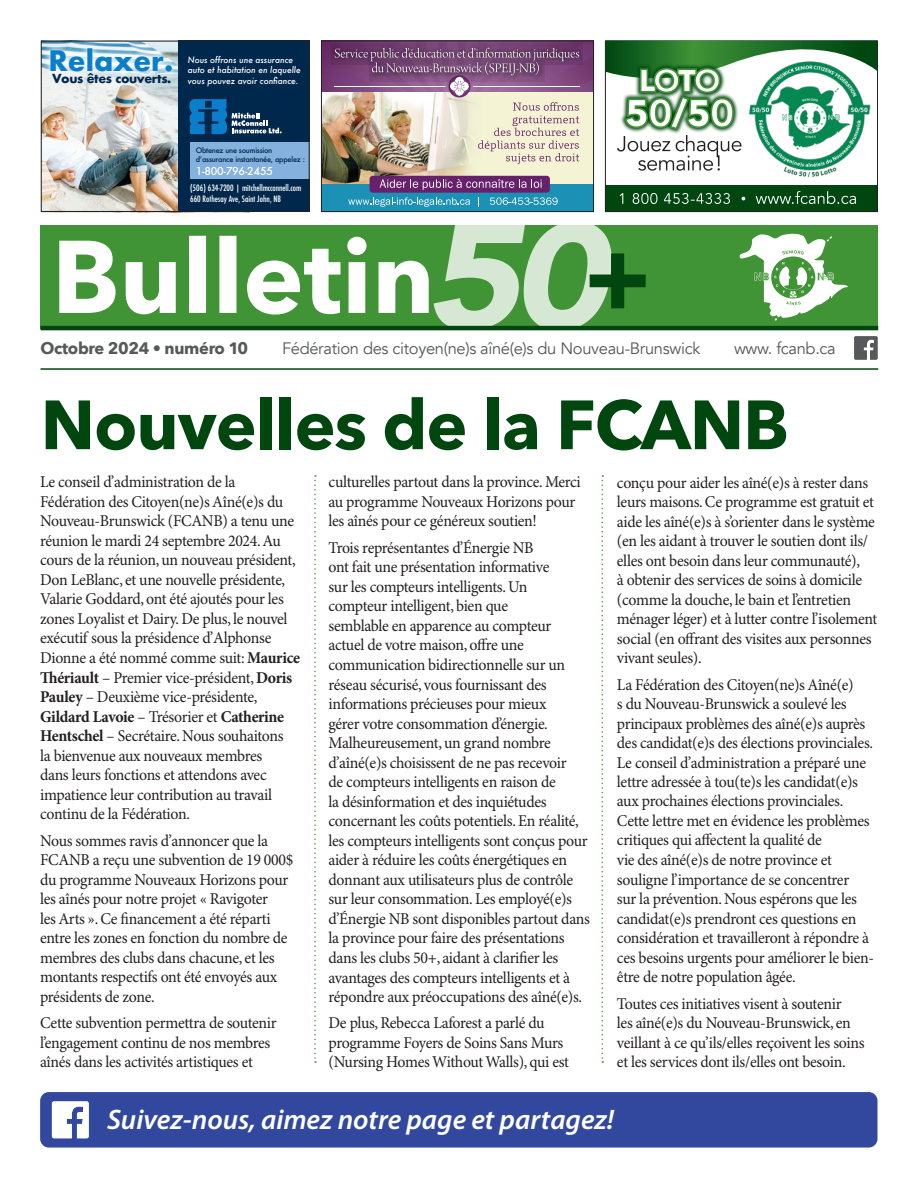
<style>
.page{position:relative;width:918px;height:1188px;background:#fff}
.page>*{position:absolute;margin:0;border:0;box-sizing:border-box;transform-origin:0 0}
.t1{font:700 68.85px "Avenir Next";letter-spacing:-.015em;color:#00460f}
.t2{font:italic 600 28.35px "Myriad Pro";color:#fff}
.t3{font:700 27.45px "Futura";color:#0a7eca}
.t4{font:16.5px/19.5px "Minion Pro";letter-spacing:-.02em;color:#231f20;scale:.96 1}
.t5{font:16.5px "Avenir";letter-spacing:-.02em;color:#57585a}
.t6{font:700 16.5px "Avenir Next";letter-spacing:-.02em;color:#57585a}
.t7{font:700 12.15px "Futura";letter-spacing:-.03em;color:#00284c}
.t8{font:500 10.65px "Futura";letter-spacing:-.01em;color:#fff}
.t9{font:italic 500 8.55px/10.4px "Futura";color:#fff}
.t10{font:500 condensed 8.55px/10.2px "Futura";color:#fff}
.t11{font:500 7.35px/8.9px "Futura";letter-spacing:-.03em;color:#00284c}
.s1{font-weight:700}
</style>
<div class="page">
<div style="left:40px;top:225px;width:838px;height:103px;background:#419436"></div>
<hr style="left:40px;top:326px;width:838px;height:4px;background:#00460f">
<svg style="left:740px;top:234px;width:108px;height:87px"></svg>
<svg style="left:59px;top:225px;width:587px;height:101px"></svg>
<hr style="left:40px;top:368px;width:838px;height:2px;background:#00460f">
<svg style="left:854px;top:336px;width:23px;height:24px"></svg>
<img style="left:41px;top:41px;width:269px;height:171px">
<div style="left:40px;top:1092px;width:837px;height:56px;background:#31489e;border-radius:9px"></div>
<svg style="left:52px;top:1101px;width:37px;height:37px"></svg>
<div style="left:605px;top:185px;width:273px;height:27px;background:#00460f"></div>
<svg style="left:605px;top:40px;width:273px;height:164px"></svg>
<img style="left:323px;top:96px;width:174px;height:88px">
<div style="left:497px;top:64px;width:97px;height:127px;background:#f4f3d3"></div>
<div style="left:321px;top:184px;width:273px;height:28px;background:#1c91b6"></div>
<svg style="left:478px;top:102px;width:101px;height:62px"></svg>
<div style="left:370px;top:176px;width:180px;height:17px;background:#67206c;border-radius:3px"></div>
<svg style="left:380px;top:179px;width:162px;height:11px"></svg>
<svg style="left:348px;top:197px;width:122px;height:10px"></svg>
<svg style="left:490px;top:197px;width:68px;height:8px"></svg>
<div style="left:449px;top:76px;width:21px;height:21px;background:#692d69;border-radius:11px"></div>
<svg style="left:323px;top:43px;width:269px;height:53px;background:#875c84"></svg>
<hr style="left:334px;top:86px;width:111px;height:1px;background:#fff">
<hr style="left:473px;top:86px;width:107px;height:1px;background:#fff">
<div style="left:321px;top:41px;width:273px;height:171px;border:1px solid #231f20"></div>
<svg style="left:314px;top:475px;width:2px;height:588px"></svg>
<svg style="left:602px;top:475px;width:1px;height:588px"></svg>
<h3 class="t3" style="left:49px;top:41px;width:126px">Relaxer.</h3>
<p class="t7" style="left:52px;top:70px;width:121px">Vous êtes couverts.</p>
<p class="t9" style="left:188px;top:54px;width:114px">Nous offrons une assurance auto et habitation en laquelle vous pouvez avoir confiance.</p>
<p class="t11" style="left:196px;top:146px;width:111px">Obtenez une soumission dʼassurance instantanée, appelez :</p>
<p class="t8" style="left:196px;top:163px;width:79px">1-800-796-2455</p>
<p class="t10" style="left:190px;top:183px;width:113px">(506) 634-7200 | mitchellmcconnell.com<br>660 Rothesay Ave, Saint John, NB</p>
<p class="t6" style="left:40px;top:334px;width:209px">Octobre 2024 • numéro 10</p>
<p class="t5" style="left:282px;top:339px;width:420px">Fédération des citoyen(ne)s aîné(e)s du Nouveau-Brunswick</p>
<p class="t5" style="left:734px;top:339px;width:103px">www. fcanb.ca</p>
<h1 class="t1" style="left:41px;top:365px;width:750px">Nouvelles de la FCANB</h1>
<p class="t4" style="left:40px;top:473px;width:272px">Le conseil d’administration de la Fédération des Citoyen(ne)s Aîné(e)s du Nouveau-Brunswick (FCANB) a tenu une réunion le mardi 24 septembre 2024. Au cours de la réunion, un nouveau président, Don LeBlanc, et une nouvelle présidente, Valarie Goddard, ont été ajoutés pour les zones Loyalist et Dairy. De plus, le nouvel exécutif sous la présidence d’Alphonse Dionne a été nommé comme suit: <span class="s1">Maurice Thériault</span> – Premier vice-président, <span class="s1">Doris Pauley</span> – Deuxième vice-présidente, <span class="s1">Gildard Lavoie</span> – Trésorier et <span class="s1">Catherine Hentschel</span> – Secrétaire. Nous souhaitons<br>la bienvenue aux nouveaux membres<br>dans leurs fonctions et attendons avec impatience leur contribution au travail continu de la Fédération.</p>
<p class="t4" style="left:40px;top:831px;width:265px">Nous sommes ravis d’annoncer que la FCANB a reçu une subvention de 19 000$ du programme Nouveaux Horizons pour les aînés pour notre projet « Ravigoter<br>les Arts ». Ce financement a été réparti entre les zones en fonction du nombre de membres des clubs dans chacune, et les montants respectifs ont été envoyés aux présidents de zone.</p>
<p class="t4" style="left:40px;top:1014px;width:248px">Cette subvention permettra de soutenir l’engagement continu de nos membres aînés dans les activités artistiques et</p>
<p class="t4" style="left:329px;top:473px;width:264px">culturelles partout dans la province. Merci au programme Nouveaux Horizons pour les aînés pour ce généreux soutien!</p>
<p class="t4" style="left:329px;top:538px;width:274px">Trois représentantes d’Énergie NB<br>ont fait une présentation informative<br>sur les compteurs intelligents. Un compteur intelligent, bien que<br>semblable en apparence au compteur actuel de votre maison, offre une communication bidirectionnelle sur un réseau sécurisé, vous fournissant des informations précieuses pour mieux<br>gérer votre consommation d’énergie.<br>Malheureusement, un grand nombre d’aîné(e)s choisissent de ne pas recevoir<br>de compteurs intelligents en raison de<br>la désinformation et des inquiétudes concernant les coûts potentiels. En réalité, les compteurs intelligents sont conçus pour aider à réduire les coûts énergétiques en donnant aux utilisateurs plus de contrôle sur leur consommation. Les employé(e)s d’Énergie NB sont disponibles partout dans la province pour faire des présentations dans les clubs 50+, aidant à clarifier les avantages des compteurs intelligents et à répondre aux préoccupations des aîné(e)s.</p>
<p class="t4" style="left:329px;top:1014px;width:252px">De plus, Rebecca Laforest a parlé du programme Foyers de Soins Sans Murs (Nursing Homes Without Walls), qui est</p>
<p class="t4" style="left:617px;top:473px;width:273px">conçu pour aider les aîné(e)s à rester dans leurs maisons. Ce programme est gratuit et aide les aîné(e)s à s’orienter dans le système (en les aidant à trouver le soutien dont ils/ elles ont besoin dans leur communauté),<br>à obtenir des services de soins à domicile (comme la douche, le bain et l’entretien ménager léger) et à lutter contre l’isolement social (en offrant des visites aux personnes vivant seules).</p>
<p class="t4" style="left:617px;top:675px;width:269px">La Fédération des Citoyen(ne)s Aîné(e)<br>s du Nouveau-Brunswick a soulevé les principaux problèmes des aîné(e)s auprès des candidat(e)s des élections provinciales.<br>Le conseil d’administration a préparé une lettre adressée à tou(te)s les candidat(e)s aux prochaines élections provinciales.<br>Cette lettre met en évidence les problèmes critiques qui affectent la qualité de<br>vie des aîné(e)s de notre province et souligne l’importance de se concentrer<br>sur la prévention. Nous espérons que les candidat(e)s prendront ces questions en considération et travailleront à répondre à ces besoins urgents pour améliorer le bien&shy;être de notre population âgée.</p>
<p class="t4" style="left:617px;top:994px;width:259px">Toutes ces initiatives visent à soutenir<br>les aîné(e)s du Nouveau-Brunswick, en veillant à ce qu’ils/elles reçoivent les soins et les services dont ils/elles ont besoin.</p>
<h2 class="t2" style="left:107px;top:1104px;width:508px">Suivez-nous, aimez notre page et partagez!</h2>
</div>
